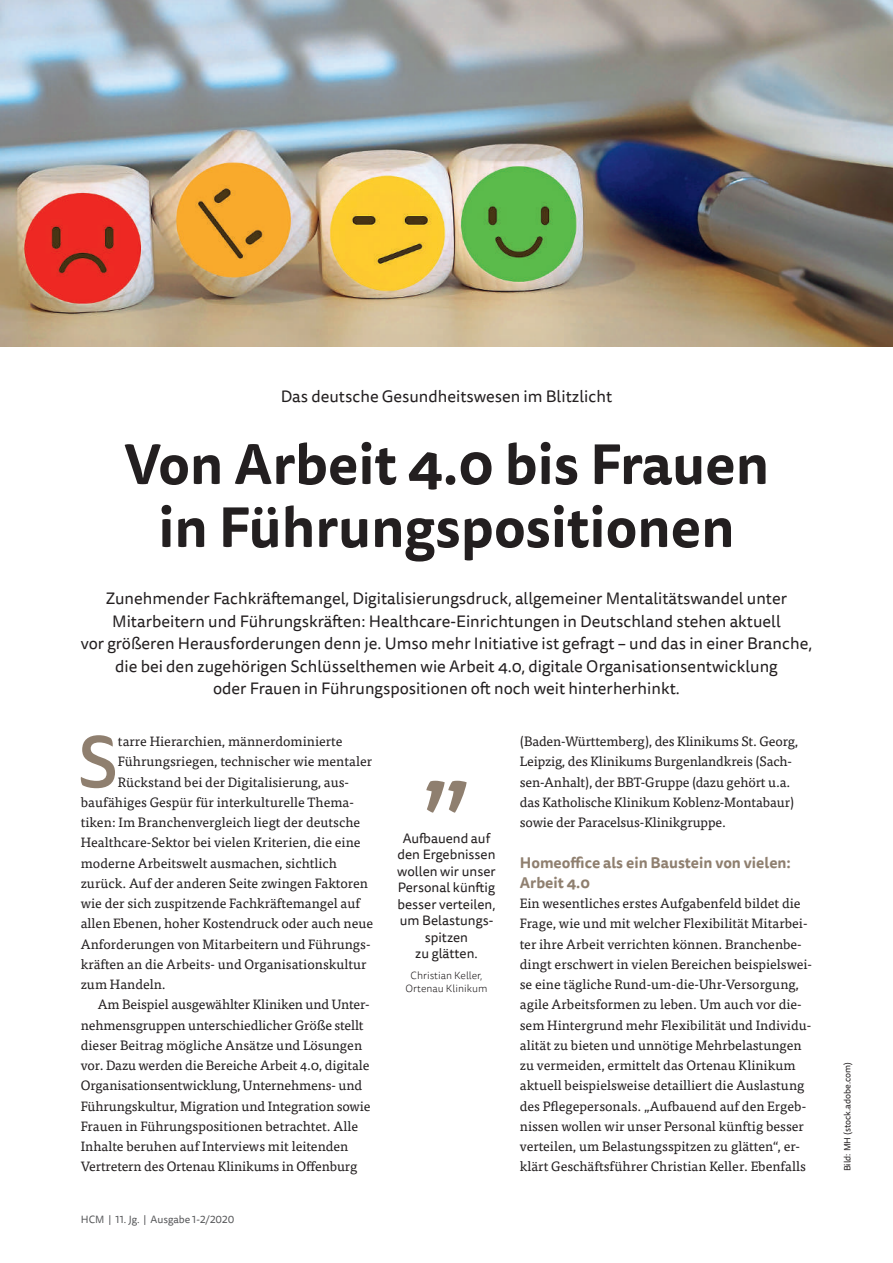
<style>
.page{position:relative;width:893px;height:1263px;background:#fff}
.page>*{position:absolute;margin:0;border:0;box-sizing:border-box;transform-origin:0 0}
.t1{font:500 70.8px "Tisa Sans OT";color:#8f7f6f}
.t2{font:700 55.5px/63px "Tisa Sans OT";color:#231f20;text-align:center}
.t3{font:16.5px/22.5px "Tisa Sans OT";color:#231f20;text-align:center}
.t4{font:700 15px/20.2px "Tisa Sans OT";color:#8f7f6f}
.t5{font:13.5px/20.2px "Tisa OT";color:#231f20}
.t6{font:13.5px/16.5px "Tisa Sans OT";color:#231f20;text-align:center}
.t7{font:300 10.5px/12.6px "Tisa Sans OT";color:#231f20;text-align:center}
.t8{font:10.5px "Tisa Sans OT";color:#57585a}
.t9{font:9px "Tisa Sans OT";color:#231f20}
</style>
<div class="page">
<svg style="left:426px;top:781px;width:41px;height:32px"></svg>
<img style="left:0;top:0;width:893px;height:346px">
<p class="t3" style="left:281px;top:386px;width:333px">Das deutsche Gesundheitswesen im Blitzlicht</p>
<h2 class="t2" style="left:124px;top:436px;width:647px">Von Arbeit 4.0 bis Frauen in Führungspositionen</h2>
<p class="t3" style="left:81px;top:588px;width:733px">Zunehmender Fachkräftemangel, Digitalisierungsdruck, allgemeiner Mentalitätswandel unter Mitarbeitern und Führungskräften: Healthcare-Einrichtungen in Deutschland stehen aktuell<br>vor größeren Herausforderungen denn je. Umso mehr Initiative ist gefragt – und das in einer Branche, die bei den zugehörigen Schlüsselthemen wie Arbeit 4.0, digitale Organisationsentwicklung<br>oder Frauen in Führungspositionen oft noch weit hinterherhinkt.</p>
<h1 class="t1" style="left:78px;top:718px;width:42px">S</h1>
<p class="t5" style="left:118px;top:731px;width:226px">tarre Hierarchien, männerdominierte</p>
<p class="t5" style="left:520px;top:731px;width:280px">(Baden-Württemberg), des Klinikums St. Georg, Leipzig, des Klinikums Burgenlandkreis (Sach&shy;sen-Anhalt), der BBT-Gruppe (dazu gehört u.a. das Katholische Klinikum Koblenz-Montabaur) sowie der Paracelsus-Klinikgruppe.</p>
<p class="t4" style="left:520px;top:853px;width:273px">Homeoffice als ein Baustein von vielen:<br>Arbeit 4.0</p>
<p class="t5" style="left:520px;top:893px;width:294px">Ein wesentliches erstes Aufgabenfeld bildet die Frage, wie und mit welcher Flexibilität Mitarbei&shy;ter ihre Arbeit verrichten können. Branchenbe&shy;dingt erschwert in vielen Bereichen beispielswei&shy;se eine tägliche Rund-um-die-Uhr-Versorgung, agile Arbeitsformen zu leben. Um auch vor die&shy;sem Hintergrund mehr Flexibilität und Individu&shy;alität zu bieten und unnötige Mehrbelastungen zu vermeiden, ermittelt das Ortenau Klinikum aktuell beispielsweise detailliert die Auslastung des Pflegepersonals. „Aufbauend auf den Ergeb&shy;nissen wollen wir unser Personal künftig besser verteilen, um Belastungsspitzen zu glätten“, er&shy;klärt Geschäftsführer Christian Keller. Ebenfalls</p>
<p class="t5" style="left:118px;top:752px;width:256px">Führungsriegen, technischer wie mentaler</p>
<p class="t5" style="left:118px;top:772px;width:233px">Rückstand bei der Digitalisierung, aus-</p>
<p class="t5" style="left:81px;top:792px;width:275px">baufähiges Gespür für interkulturelle Thema-</p>
<p class="t5" style="left:81px;top:812px;width:281px">tiken: Im Branchenvergleich liegt der deutsche</p>
<p class="t5" style="left:81px;top:833px;width:281px">Healthcare-Sektor bei vielen Kriterien, die eine</p>
<p class="t5" style="left:81px;top:853px;width:258px">moderne Arbeitswelt ausmachen, sichtlich</p>
<p class="t5" style="left:81px;top:873px;width:289px">zurück. Auf der anderen Seite zwingen Faktoren</p>
<p class="t5" style="left:81px;top:893px;width:281px">wie der sich zuspitzende Fachkräftemangel auf</p>
<p class="t5" style="left:81px;top:914px;width:294px">allen Ebenen, hoher Kostendruck oder auch neue</p>
<p class="t5" style="left:81px;top:934px;width:291px">Anforderungen von Mitarbeitern und Führungs-</p>
<p class="t5" style="left:81px;top:954px;width:287px">kräften an die Arbeits- und Organisationskultur</p>
<p class="t5" style="left:81px;top:974px;width:87px">zum Handeln.</p>
<p class="t5" style="left:98px;top:995px;width:273px">Am Beispiel ausgewählter Kliniken und Unter-</p>
<p class="t5" style="left:81px;top:1015px;width:284px">nehmensgruppen unterschiedlicher Größe stellt</p>
<p class="t5" style="left:81px;top:1035px;width:283px">dieser Beitrag mögliche Ansätze und Lösungen</p>
<p class="t5" style="left:81px;top:1055px;width:290px">vor. Dazu werden die Bereiche Arbeit 4.0, digitale</p>
<p class="t5" style="left:81px;top:1076px;width:283px">Organisationsentwicklung, Unternehmens- und</p>
<p class="t5" style="left:81px;top:1096px;width:291px">Führungskultur, Migration und Integration sowie</p>
<p class="t5" style="left:81px;top:1116px;width:279px">Frauen in Führungspositionen betrachtet. Alle</p>
<p class="t5" style="left:81px;top:1136px;width:269px">Inhalte beruhen auf Interviews mit leitenden</p>
<p class="t5" style="left:81px;top:1157px;width:278px">Vertretern des Ortenau Klinikums in Offenburg</p>
<p class="t6" style="left:397px;top:831px;width:100px">Aufbauend auf den Ergebnissen wollen wir unser<br>Personal künftig besser verteilen, um Belastungs&shy;spitzen<br>zu glätten.</p>
<p class="t7" style="left:406px;top:970px;width:83px">Christian Keller,<br>Ortenau Klinikum</p>
<p class="t8" style="left:81px;top:1213px;width:155px">HCM | 11. Jg. | Ausgabe 1-2/2020</p>
<p class="t9" style="left:842px;top:1171px;width:111px;rotate:-90deg">Bild: MH (stock.adobe.com)</p>
</div>
